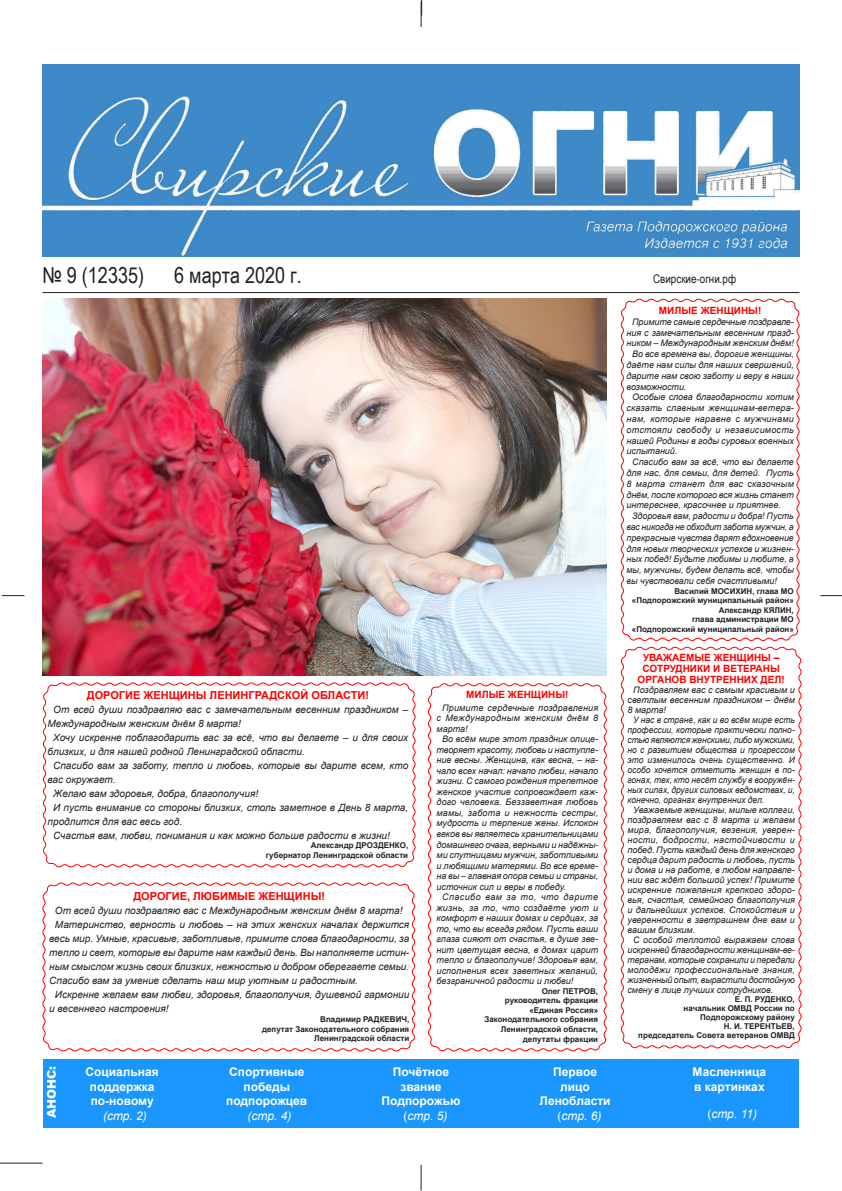
<style>
.page{position:relative;width:842px;height:1191px;background:#fff}
.page>*{position:absolute;margin:0;border:0;box-sizing:border-box;transform-origin:0 0}
.t1{font:22px "Arial Narrow";color:#231f20}
.t2{font:700 12px/14.4px "Arial";color:#fff;text-align:center}
.t3{font:italic 12px "Arial";letter-spacing:-.01em;color:#fff}
.t4{font:12px "Arial Narrow";color:#231f20}
.t5{font:900 12px "Arial";color:#fff}
.t6{font:700 11px "Arial";color:#f00}
.t7{font:italic 10px "Arial";color:#231f20}
.t8{font:700 10px/11px "Arial";color:#f00;text-align:center}
.t9{font:italic 9px/10.5px "Arial";color:#231f20;text-align:justify}
.t10{font:italic 9px/10px "Arial";color:#231f20;text-align:justify;scale:.94 1}
.t11{font:italic 9px "Arial";letter-spacing:.025em;color:#231f20}
.t12{font:italic 9px "Arial";letter-spacing:.02em;color:#231f20}
.t13{font:italic 9px "Arial";letter-spacing:.03em;color:#231f20}
.t14{font:700 8px/9.6px "Arial";color:#231f20;text-align:right}
.s1{font-style:normal}
</style>
<div class="page">
<hr style="left:0;top:1162px;width:42px;height:1px;background:#231f20">
<svg style="left:421px;top:1165px;width:1px;height:25px"></svg>
<svg style="left:820px;top:595px;width:22px;height:1px"></svg>
<svg style="left:2px;top:595px;width:22px;height:1px"></svg>
<svg style="left:421px;top:0;width:1px;height:27px"></svg>
<hr style="left:43px;top:292px;width:756px;height:1px;background:#231f20">
<img style="left:42px;top:65px;width:757px;height:192px">
<div style="left:43px;top:1059px;width:756px;height:69px;background:#1a96ff"></div>
<svg style="left:42px;top:882px;width:373px;height:170px"></svg>
<svg style="left:620px;top:298px;width:180px;height:343px"></svg>
<svg style="left:620px;top:646px;width:182px;height:403px"></svg>
<img style="left:43px;top:299px;width:564px;height:376px">
<svg style="left:43px;top:682px;width:373px;height:186px"></svg>
<svg style="left:428px;top:683px;width:179px;height:369px"></svg>
<h1 class="t1" style="left:43px;top:259px;width:103px">№ 9 (12335)</h1>
<h1 class="t1" style="left:174px;top:259px;width:129px">6 марта 2020 г.</h1>
<h2 class="t4" style="left:653px;top:270px;width:85px">Свирские-огни.рф</h2>
<p class="t6" style="left:87px;top:687px;width:284px">Дорогие женщины Ленинградской области!</p>
<p class="t7" style="left:53px;top:702px;width:356px">От всей души поздравляю вас с замечательным весенним праздником –</p>
<p class="t7" style="left:48px;top:716px;width:195px">Международным женским днём 8 марта!</p>
<p class="t7" style="left:53px;top:730px;width:356px">Хочу искренне поблагодарить вас за всё, что вы делаете – и для своих</p>
<p class="t7" style="left:48px;top:744px;width:259px">близких, и для нашей родной Ленинградской области.</p>
<p class="t7" style="left:53px;top:758px;width:356px">Спасибо вам за заботу, тепло и любовь, которые вы дарите всем, кто</p>
<p class="t7" style="left:48px;top:772px;width:69px">вас окружает.</p>
<p class="t7" style="left:53px;top:786px;width:206px">Желаю вам здоровья, добра, благополучия!</p>
<p class="t7" style="left:53px;top:800px;width:356px">И пусть внимание со стороны близких, столь заметное в День 8 марта,</p>
<p class="t7" style="left:48px;top:814px;width:136px">продлится для вас весь год.</p>
<p class="t7" style="left:53px;top:828px;width:338px">Счастья вам, любви, понимания и как можно больше радости в жизни!</p>
<p class="t14" style="left:266px;top:841px;width:144px">Александр Дрозденко, губернатор Ленинградской области</p>
<p class="t6" style="left:133px;top:889px;width:193px">Дорогие, любимые женщины!</p>
<p class="t7" style="left:55px;top:904px;width:349px">От всей души поздравляю вас с Международным женским днём 8 марта!</p>
<p class="t7" style="left:55px;top:918px;width:356px">Материнство, верность и любовь – на этих женских началах держится</p>
<p class="t7" style="left:49px;top:932px;width:361px">весь мир. Умные, красивые, заботливые, примите слова благодарности, за</p>
<p class="t7" style="left:49px;top:946px;width:361px">тепло и свет, которые вы дарите нам каждый день. Вы наполняете истин-</p>
<p class="t7" style="left:49px;top:960px;width:361px">ным смыслом жизнь своих близких, нежностью и добром оберегаете семьи.</p>
<p class="t7" style="left:49px;top:974px;width:310px">Спасибо вам за умение сделать наш мир уютным и радостным.</p>
<p class="t7" style="left:55px;top:988px;width:356px">Искренне желаем вам любви, здоровья, благополучия, душевной гармонии</p>
<p class="t7" style="left:49px;top:1002px;width:121px">и весеннего настроения!</p>
<p class="t14" style="left:262px;top:1014px;width:149px">Владимир Радкевич,<br>депутат Законодательного собрания<br>Ленинградской области</p>
<p class="t8" style="left:466px;top:689px;width:104px">Милые женщины!</p>
<p class="t9" style="left:437px;top:702px;width:163px;text-indent:6px">Примите сердечные поздравления с Международным женским днём 8 марта!</p>
<p class="t9" style="left:437px;top:734px;width:163px;text-indent:6px">Во всём мире этот праздник олице&shy;творяет красоту, любовь и наступле&shy;ние весны. Женщина, как весна, – на&shy;чало всех начал: начало любви, начало жизни. С самого рождения трепетное женское участие сопровождает каж&shy;дого человека. Беззаветная любовь мамы, забота и нежность сестры, мудрость и терпение жены. Испокон веков вы являетесь хранительницами домашнего очага, верными и надёжны&shy;ми спутницами мужчин, заботливыми и любящими матерями. Во все време&shy;на вы – главная опора семьи и страны, источник сил и веры в победу.</p>
<p class="t9" style="left:437px;top:891px;width:163px;text-indent:6px">Спасибо вам за то, что дарите жизнь, за то, что создаёте уют и комфорт в наших домах и сердцах, за то, что вы всегда рядом. Пусть ваши глаза сияют от счастья, в душе зве&shy;нит цветущая весна, в домах царит тепло и благополучие! Здоровья вам, исполнения всех заветных желаний, безграничной радости и любви!</p>
<p class="t14" style="left:484px;top:986px;width:115px">Олег Петров, руководитель фракции «Единая Россия»<br>Законодательного собрания<br>Ленинградской области, депутаты фракции</p>
<h2 class="t5" style="left:43px;top:1118px;width:54px;rotate:-90deg">АНОНС:</h2>
<h2 class="t2" style="left:86px;top:1065px;width:75px">Социальная поддержка по-новому</h2>
<h2 class="t3" style="left:103px;top:1107px;width:45px">(стр. 2)</h2>
<h2 class="t2" style="left:226px;top:1065px;width:83px">Спортивные победы подпорожцев</h2>
<h2 class="t3" style="left:248px;top:1107px;width:45px">(стр. 4)</h2>
<h2 class="t2" style="left:393px;top:1065px;width:58px">Почётное</h2>
<h2 class="t2" style="left:400px;top:1079px;width:43px">звание</h2>
<h2 class="t2" style="left:382px;top:1094px;width:80px">Подпорожью</h2>
<h2 class="t3" style="left:403px;top:1107px;width:45px"><span class="s1">(</span>стр. 5)</h2>
<h2 class="t2" style="left:553px;top:1065px;width:45px">Первое</h2>
<h2 class="t2" style="left:560px;top:1079px;width:31px">лицо</h2>
<h2 class="t2" style="left:540px;top:1094px;width:73px">Ленобласти</h2>
<h2 class="t3" style="left:558px;top:1107px;width:45px"><span class="s1">(</span>стр. 6)</h2>
<p class="t8" style="left:659px;top:305px;width:104px">Милые женщины!</p>
<p class="t9" style="left:632px;top:316px;width:163px">Примите самые сердечные поздравле-</p>
<p class="t9" style="left:626px;top:327px;width:169px">ния с замечательным весенним празд-</p>
<p class="t9" style="left:626px;top:338px;width:169px">ником – Международным женским днём!</p>
<p class="t9" style="left:632px;top:349px;width:163px">Во все времена вы, дорогие женщины,</p>
<p class="t9" style="left:626px;top:360px;width:169px">даёте нам силы для наших свершений,</p>
<p class="t9" style="left:626px;top:370px;width:169px">дарите нам свою заботу и веру в наши</p>
<p class="t9" style="left:626px;top:381px;width:62px">возможности.</p>
<p class="t9" style="left:632px;top:392px;width:163px">Особые слова благодарности хотим</p>
<p class="t12" style="left:626px;top:402px;width:169px">сказать славным женщинам-ветера-</p>
<p class="t13" style="left:626px;top:413px;width:169px">нам, которые наравне с мужчинами</p>
<p class="t11" style="left:626px;top:424px;width:169px">отстояли свободу и независимость</p>
<p class="t9" style="left:626px;top:435px;width:169px">нашей Родины в годы суровых военных</p>
<p class="t9" style="left:626px;top:446px;width:52px">испытаний.</p>
<p class="t9" style="left:632px;top:457px;width:163px">Спасибо вам за всё, что вы делаете</p>
<p class="t9" style="left:626px;top:468px;width:169px">для нас, для семьи, для детей. Пусть</p>
<p class="t11" style="left:626px;top:478px;width:169px">8 марта станет для вас сказочным</p>
<p class="t9" style="left:626px;top:489px;width:169px">днём, после которого вся жизнь станет</p>
<p class="t9" style="left:626px;top:500px;width:156px">интереснее, красочнее и приятнее.</p>
<p class="t9" style="left:632px;top:511px;width:163px">Здоровья вам, радости и добра! Пусть</p>
<p class="t9" style="left:626px;top:522px;width:169px">вас никогда не обходит забота мужчин, а</p>
<p class="t9" style="left:626px;top:532px;width:169px">прекрасные чувства дарят вдохновение</p>
<p class="t9" style="left:626px;top:543px;width:169px">для новых творческих успехов и жизнен-</p>
<p class="t9" style="left:626px;top:554px;width:169px">ных побед! Будьте любимы и любите, а</p>
<p class="t9" style="left:626px;top:565px;width:169px">мы, мужчины, будем делать всё, чтобы</p>
<p class="t9" style="left:626px;top:576px;width:152px">вы чувствовали себя счастливыми!</p>
<p class="t14" style="left:632px;top:586px;width:163px">Василий Мосихин, глава МО «Подпорожский муниципальный район»<br>Александр Кялин,<br>глава администрации МО «Подпорожский муниципальный район»</p>
<p class="t8" style="left:638px;top:652px;width:149px">Уважаемые женщины – сотрудники и ветераны органов внутренних дел!</p>
<p class="t9" style="left:627px;top:685px;width:169px;line-height:10px;text-indent:6px">Поздравляем вас с самым красивым и светлым весенним праздником – днём 8 марта!</p>
<p class="t10" style="left:627px;top:715px;width:179px;text-indent:6px">У нас в стране, как и во всём мире есть профессии, которые практически полно&shy;стью являются женскими, либо мужскими, но с развитием общества и прогрессом это изменилось очень существенно. И особо хочется отметить женщин в по&shy;гонах, тех, кто несёт службу в вооружён&shy;ных силах, других силовых ведомствах, и, конечно, органах внутренних дел.</p>
<p class="t9" style="left:627px;top:805px;width:169px;line-height:10px;text-indent:6px">Уважаемые женщины, милые коллеги, поздравляем вас с 8 марта и желаем мира, благополучия, везения, уверен&shy;ности, бодрости, настойчивости и побед. Пусть каждый день для женского сердца дарит радость и любовь, пусть и дома и на работе, в любом направле&shy;нии вас ждёт большой успех! Примите искренние пожелания крепкого здоро&shy;вья, счастья, семейного благополучия и дальнейших успехов. Спокойствия и уверенности в завтрашнем дне вам и вашим близким.</p>
<p class="t9" style="left:627px;top:935px;width:169px;line-height:10px;text-indent:6px">С особой теплотой выражаем слова искренней благодарности женщинам-ве&shy;теранам, которые сохранили и передали молодёжи профессиональные знания, жизненный опыт, вырастили достойную смену в лице лучших сотрудников.</p>
<p class="t14" style="left:735px;top:994px;width:26px">Е. П. Руд</p>
<p class="t14" style="left:638px;top:995px;width:158px;line-height:9px">енко,<br>начальник ОМВД России по<br>Подпорожскому району<br>Н. И. Терентьев,<br>председатель Совета ветеранов ОМВД</p>
<h2 class="t2" style="left:693px;top:1065px;width:75px;text-align:left">Масленница в картинках</h2>
<h2 class="t3" style="left:707px;top:1106px;width:51px"><span class="s1">(</span>стр. 11)</h2>
</div>
